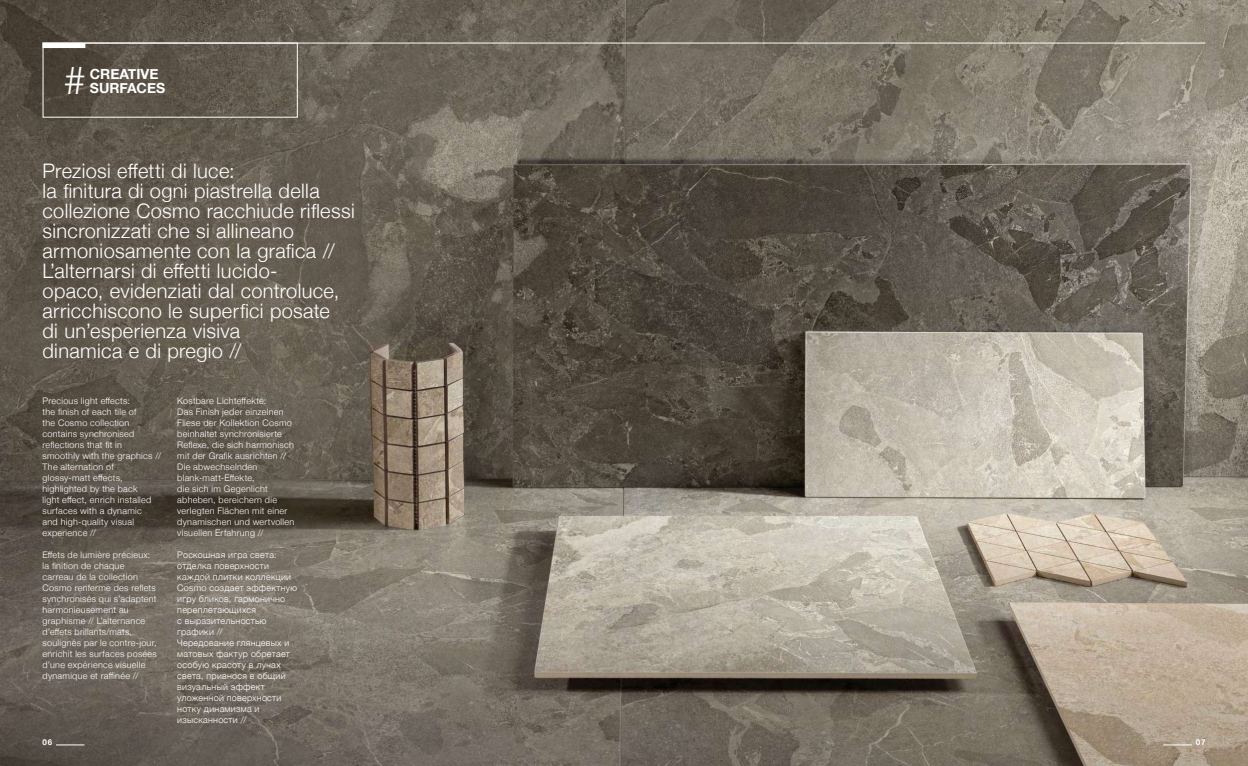
<style>
.page{position:relative;width:1248px;height:766px;background:#fff}
.page>*{position:absolute;margin:0;border:0;box-sizing:border-box;transform-origin:0 0}
.t1{font:300 39.3px "Helvetica Neue";color:#fff}
.t2{font:300 20px/20px "Helvetica Neue";letter-spacing:.015em;color:#fff}
.t3{font:700 14px/14px "Helvetica Neue";color:#fff}
.t4{font:300 9px/11px "Helvetica Neue";letter-spacing:.03em;color:#fff}
.t5{font:700 8px "Helvetica Neue";color:#fff}
</style>
<div class="page">
<img style="left:0;top:0;width:1247px;height:765px">
<hr style="left:43px;top:43px;width:1162px;height:1px;background:#fff">
<div style="left:43px;top:43px;width:42px;height:5px;background:#fff"></div>
<div style="left:43px;top:43px;width:255px;height:75px;border:1px solid #fff"></div>
<svg style="left:56px;top:744px;width:28px;height:1px"></svg>
<svg style="left:1163px;top:744px;width:28px;height:1px"></svg>
<h1 class="t1" style="left:64px;top:48px;width:23px">#</h1>
<h3 class="t3" style="left:90px;top:67px;width:77px">CREATIVE<br>SURFACES</h3>
<p class="t2" style="left:43px;top:159px;width:314px">Preziosi effetti di luce:<br>la finitura di ogni piastrella della collezione Cosmo racchiude riflessi sincronizzati che si allineano armoniosamente con la grafica //<br>L’alternarsi di effetti lucido-<br>opaco, evidenziati dal controluce, arricchiscono le superfici posate<br>di un’esperienza visiva<br>dinamica e di pregio //</p>
<p class="t4" style="left:43px;top:394px;width:120px">Precious light effects:<br>the finish of each tile of<br>the Cosmo collection contains synchronised reflections that fit in smoothly with the graphics //<br>The alternation of glossy-matt effects, highlighted by the back<br>light effect, enrich installed surfaces with a dynamic<br>and high-quality visual experience //</p>
<p class="t4" style="left:43px;top:548px;width:116px">Effets de lumière précieux: la finition de chaque carreau de la collection<br>Cosmo renferme des reflets synchronisés qui s’adaptent harmonieusement au graphisme // L’alternance d’effets brillants/mats, soulignés par le contre-jour, enrichit les surfaces posées d’une expérience visuelle dynamique et raffinée //</p>
<p class="t4" style="left:177px;top:394px;width:119px">Kostbare Lichteffekte:<br>Das Finish jeder einzelnen<br>Fliese der Kollektion Cosmo beinhaltet synchronisierte<br>Reflexe, die sich harmonisch mit der Grafik ausrichten //<br>Die abwechselnden blank-matt-Effekte,<br>die sich im Gegenlicht abheben, bereichern die verlegten Flächen mit einer dynamischen und wertvollen visuellen Erfahrung //</p>
<p class="t4" style="left:177px;top:548px;width:121px">Роскошная игра света: отделка поверхности каждой плитки коллекции<br>Cosmo создает эффектную игру бликов, гармонично переплетающихся<br>с выразительностью графики //<br>Чередование глянцевых и матовых фактур обретает особую красоту в лучах света, привнося в общий визуальный эффект уложенной поверхности нотку динамизма и изысканности //</p>
<p class="t5" style="left:43px;top:736px;width:11px">06</p>
<p class="t5" style="left:1195px;top:736px;width:11px">07</p>
</div>
